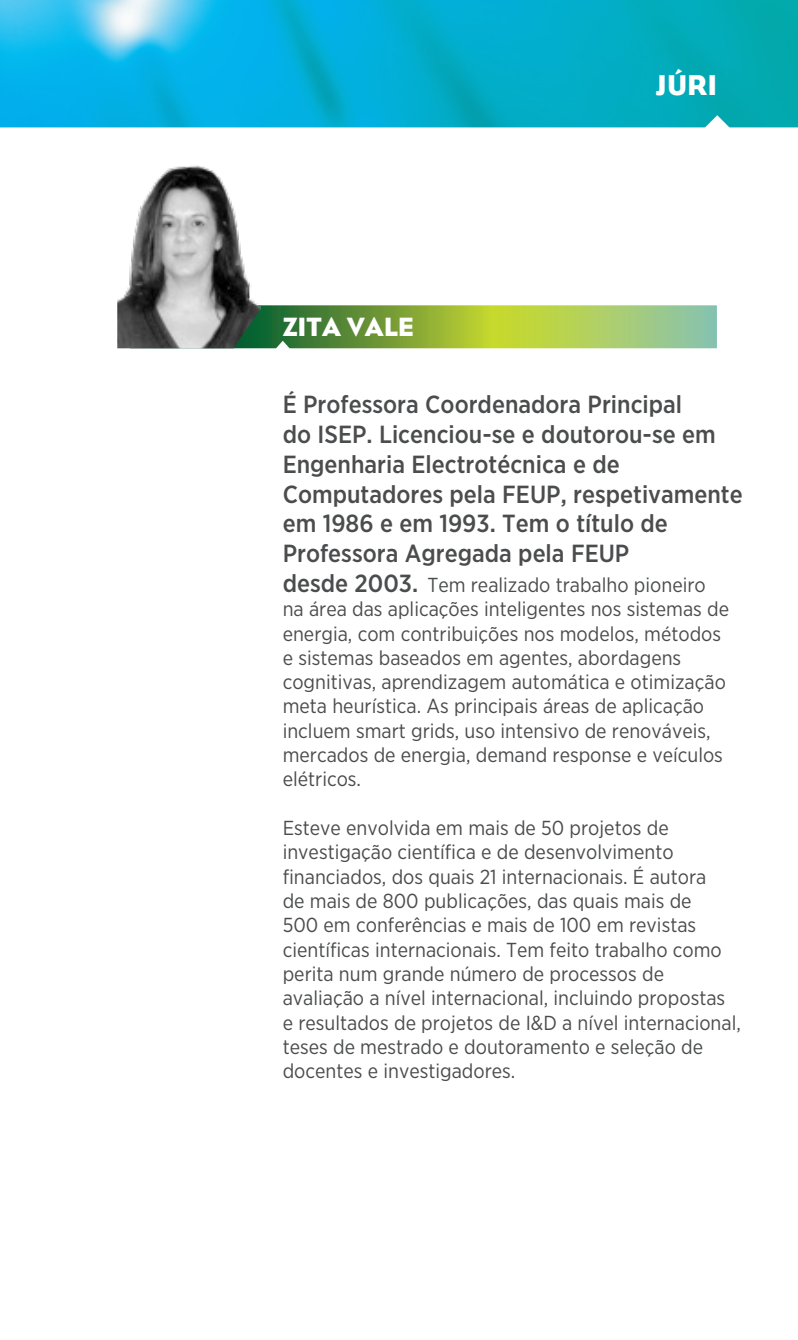
<style>
.page{position:relative;width:798px;height:1340px;background:#fff}
.page>*{position:absolute;margin:0;border:0;box-sizing:border-box;transform-origin:0 0}
.t1{font:29.25px "Eagle";color:#fff}
.t2{font:27px "Eagle";color:#fff}
.t3{font:500 24.75px/29.7px "Gotham Narrow";color:#4b4c4d}
.t4{font:20.25px/24.3px "Gotham Narrow";color:#4b4c4d}
.s1{font-weight:500;font-size:24.75px}
</style>
<div class="page">
<svg style="left:264px;top:305px;width:452px;height:43px;background:#8cb450"></svg>
<img style="left:117px;top:165px;width:147px;height:183px">
<img style="left:0;top:0;width:797px;height:127px">
<svg style="left:703px;top:115px;width:27px;height:13px"></svg>
<h2 class="t2" style="left:282px;top:311px;width:132px">ZITA VALE</h2>
<h1 class="t1" style="left:655px;top:68px;width:63px">JÚRI</h1>
<p class="t3" style="left:282px;top:389px;width:461px">É Professora Coordenadora Principal<br>do ISEP. Licenciou-se e doutorou-se em Engenharia Electrotécnica e de Computadores pela FEUP, respetivamente em 1986 e em 1993. Tem o título de Professora Agregada pela FEUP</p>
<p class="t4" style="left:282px;top:572px;width:448px"><span class="s1">desde 2003.</span> Tem realizado trabalho pioneiro na área das aplicações inteligentes nos sistemas de energia, com contribuições nos modelos, métodos e sistemas baseados em agentes, abordagens cognitivas, aprendizagem automática e otimização meta heurística. As principais áreas de aplicação incluem smart grids, uso intensivo de renováveis, mercados de energia, demand response e veículos elétricos.</p>
<p class="t4" style="left:282px;top:815px;width:459px">Esteve envolvida em mais de 50 projetos de investigação científica e de desenvolvimento financiados, dos quais 21 internacionais. É autora<br>de mais de 800 publicações, das quais mais de<br>500 em conferências e mais de 100 em revistas científicas internacionais. Tem feito trabalho como perita num grande número de processos de avaliação a nível internacional, incluindo propostas<br>e resultados de projetos de I&amp;D a nível internacional, teses de mestrado e doutoramento e seleção de docentes e investigadores.</p>
</div>
